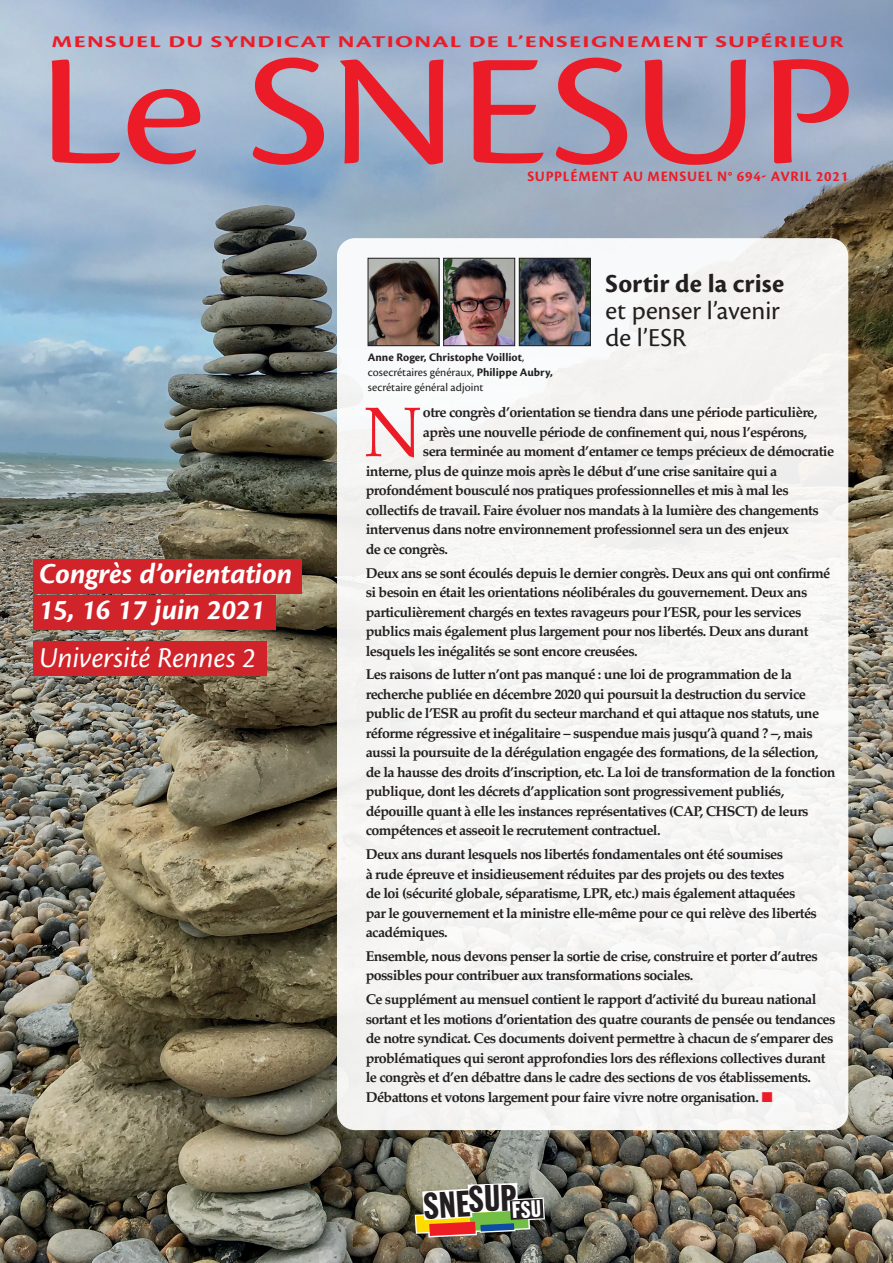
<style>
.page{position:relative;width:893px;height:1263px;background:#fff}
.page>*{position:absolute;margin:0;border:0;box-sizing:border-box;transform-origin:0 0}
.t1{font:163.5px "Cronos Pro";color:#eb1c28;scale:1.19 1}
.Texte_courant{font:70.05px "Palatino";color:#eb1c28}
.Chhapeau_centré{font:italic 700 30px/36px "Cronos Pro";color:#fff}
.Chhapeau_centré-2{font:italic 30px "Cronos Pro";letter-spacing:-.005em;color:#fff}
.Chhapeau_centré-3{font:27px/27px "Cronos Pro";letter-spacing:.005em;color:#231f20}
.t2{font:700 17.1px "Cronos Pro";letter-spacing:.05em;color:#eb1c28;scale:1.47 1}
.t3{font:700 15px "Cronos Pro";letter-spacing:.05em;color:#eb1c28}
.Texte_courant-2{font:700 14.25px/19.5px "Palatino";letter-spacing:-.04em;color:#231f20}
.Texte_sommaire{font:12px/15px "Cronos Pro";color:#231f20}
.s1{font-weight:700}
.s2{color:#eb1c28}
</style>
<div class="page">
<img style="left:0;top:0;width:893px;height:1263px">
<div style="left:337px;top:238px;width:511px;height:892px;background:#f5f5f3;border-radius:18px"></div>
<img style="left:370px;top:260px;width:67px;height:84px">
<div style="left:368px;top:258px;width:71px;height:88px;border:1px solid #231f20"></div>
<img style="left:445px;top:260px;width:68px;height:84px">
<div style="left:443px;top:258px;width:72px;height:88px;border:1px solid #231f20"></div>
<img style="left:521px;top:260px;width:67px;height:84px">
<div style="left:519px;top:258px;width:71px;height:88px;border:1px solid #231f20"></div>
<div style="left:33px;top:559px;width:268px;height:34px;background:#d1232a"></div>
<div style="left:33px;top:595px;width:243px;height:34px;background:#d1232a"></div>
<div style="left:33px;top:641px;width:234px;height:34px;background:#d1232a"></div>
<svg style="left:415px;top:1183px;width:130px;height:54px"></svg>
<p class="t2" style="left:52px;top:31px;width:540px">MENSUEL DU SYNDICAT NATIONAL DE L’ENSEIGNEMENT SUPÉRIEUR</p>
<p class="t1" style="left:38px;top:18px;width:688px">Le SNESUP</p>
<p class="t3" style="left:527px;top:167px;width:322px">SUPPLÉMENT AU MENSUEL N° 694- AVRIL 2021</p>
<p class="Chhapeau_centré" style="left:39px;top:556px;width:255px">Congrès d’orientation<br>15, 16 17 juin 2021</p>
<p class="Chhapeau_centré-2" style="left:39px;top:641px;width:218px">Université Rennes 2</p>
<p class="Texte_sommaire" style="left:368px;top:350px;width:186px"><span class="s1">Anne Roger, Christophe Voilliot</span>, cosecrétaires généraux, <span class="s1">Philippe Aubry, </span>secrétaire général adjoint</p>
<p class="Chhapeau_centré-3" style="left:605px;top:270px;width:180px"><span class="s1">Sortir de la crise </span>et penser l’avenir de l’ESR</p>
<p class="Texte_courant" style="left:364px;top:374px;width:60px">N</p>
<p class="Texte_courant-2" style="left:423px;top:402px;width:396px">otre congrès d’orientation se tiendra dans une période particulière,</p>
<p class="Texte_courant-2" style="left:423px;top:422px;width:385px">après une nouvelle période de confinement qui, nous l’espérons,</p>
<p class="Texte_courant-2" style="left:423px;top:441px;width:413px">sera terminée au moment d’entamer ce temps précieux de démocratie</p>
<p class="Texte_courant-2" style="left:366px;top:461px;width:413px">interne, plus de quinze mois après le début d’une crise sanitaire qui a</p>
<p class="Texte_courant-2" style="left:366px;top:480px;width:425px">profondément bousculé nos pratiques professionnelles et mis à mal les</p>
<p class="Texte_courant-2" style="left:366px;top:500px;width:454px">collectifs de travail. Faire évoluer nos mandats à la lumière des changements</p>
<p class="Texte_courant-2" style="left:366px;top:519px;width:425px">intervenus dans notre environnement professionnel sera un des enjeux</p>
<p class="Texte_courant-2" style="left:366px;top:539px;width:84px">de ce congrès.</p>
<p class="Texte_courant-2" style="left:366px;top:563px;width:466px">Deux ans se sont écoulés depuis le dernier congrès. Deux ans qui ont confirmé si besoin en était les orientations néolibérales du gouvernement. Deux ans particulièrement chargés en textes ravageurs pour l’ESR, pour les services publics mais également plus largement pour nos libertés. Deux ans durant lesquels les inégalités se sont encore creusées.</p>
<p class="Texte_courant-2" style="left:366px;top:664px;width:471px">Les raisons de lutter n’ont pas manqué : une loi de programmation de la recherche publiée en décembre 2020 qui poursuit la destruction du service public de l’ESR au profit du secteur marchand et qui attaque nos statuts, une réforme régressive et inégalitaire – suspendue mais jusqu’à quand ? –, mais aussi la poursuite de la dérégulation engagée des formations, de la sélection, de la hausse des droits d’inscription, etc. La loi de transformation de la fonction publique, dont les décrets d’application sont progressivement publiés, dépouille quant à elle les instances représentatives (CAP, CHSCT) de leurs compétences et asseoit le recrutement contractuel.</p>
<p class="Texte_courant-2" style="left:366px;top:844px;width:453px">Deux ans durant lesquels nos libertés fondamentales ont été soumises<br>à rude épreuve et insidieusement réduites par des projets ou des textes<br>de loi (sécurité globale, séparatisme, LPR, etc.) mais également attaquées par le gouvernement et la ministre elle-même pour ce qui relève des libertés académiques.</p>
<p class="Texte_courant-2" style="left:366px;top:946px;width:454px">Ensemble, nous devons penser la sortie de crise, construire et porter d’autres possibles pour contribuer aux transformations sociales.</p>
<p class="Texte_courant-2" style="left:366px;top:989px;width:471px">Ce supplément au mensuel contient le rapport d’activité du bureau national sortant et les motions d’orientation des quatre courants de pensée ou tendances de notre syndicat. Ces documents doivent permettre à chacun de s’emparer des problématiques qui seront approfondies lors des réflexions collectives durant le congrès et d’en débattre dans le cadre des sections de vos établissements.</p>
<p class="Texte_courant-2" style="left:366px;top:1087px;width:408px">Débattons et votons largement pour faire vivre notre organisation. <span class="s2">■</span></p>
</div>
